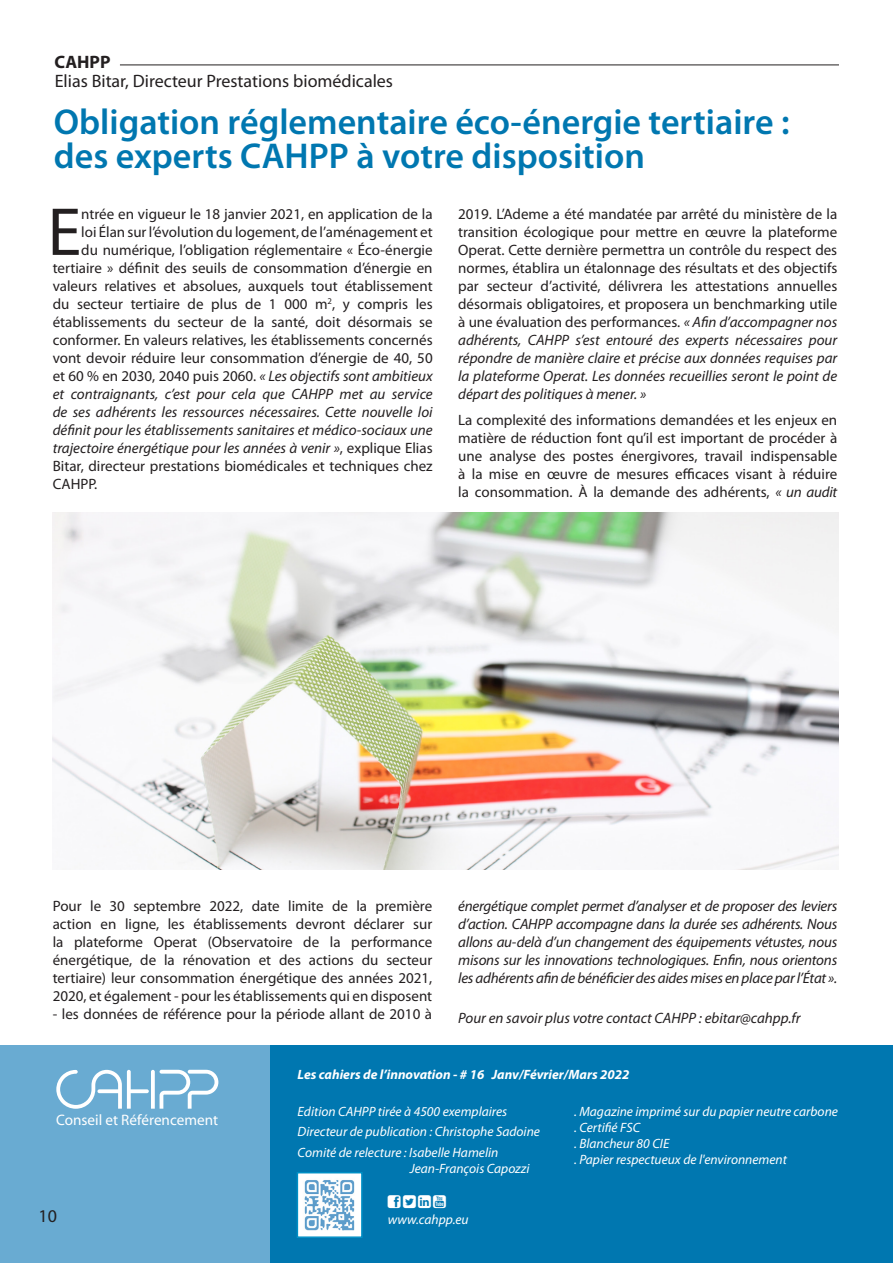
<style>
.page{position:relative;width:893px;height:1263px;background:#fff}
.page>*{position:absolute;margin:0;border:0;box-sizing:border-box;transform-origin:0 0}
.t1{font:68.4px "Myriad Pro";color:#231f20}
.t2{font:600 36px/34.5px "Myriad Pro";color:#0077b0}
.t3{font:18px "Myriad Pro";color:#231f20}
.t4{font:700 18px "Myriad Pro";color:#231f20}
.t5{font:15.15px "Myriad";color:#fff}
.t6{font:15px/18px "Myriad Pro";color:#231f20;text-align:justify}
.t7{font:italic 15px/18px "Myriad Pro";color:#231f20;text-align:justify}
.t8{font:italic 13.5px "Myriad Pro";color:#fff}
.t9{font:italic 700 13.5px "Myriad Pro";color:#fff}
.s1{font-style:normal}
.s2{font-style:italic}
</style>
<div class="page">
<div style="left:0;top:1046px;width:270px;height:217px;background:#69abd2"></div>
<div style="left:270px;top:1046px;width:623px;height:217px;background:#0077b0"></div>
<img style="left:300px;top:1175px;width:60px;height:60px">
<div style="left:297px;top:1172px;width:66px;height:66px;border:2px solid #008fc5"></div>
<svg style="left:56px;top:1070px;width:162px;height:39px"></svg>
<hr style="left:120px;top:65px;width:719px;height:1px;background:#231f20">
<img style="left:53px;top:512px;width:786px;height:358px">
<p class="t4" style="left:54px;top:50px;width:58px">CAHPP</p>
<p class="t3" style="left:55px;top:70px;width:340px">Elias Bitar, Directeur Prestations biomédicales</p>
<p class="t2" style="left:54px;top:103px;width:737px">Obligation réglementaire éco-énergie tertiaire : des experts CAHPP à votre disposition</p>
<p class="t1" style="left:48px;top:190px;width:35px">E</p>
<p class="t6" style="left:81px;top:205px;width:353px">ntrée en vigueur le 18 janvier 2021, en application de la</p>
<p class="t6" style="left:81px;top:223px;width:353px">loi Élan sur l’évolution du logement, de l’aménagement et</p>
<p class="t6" style="left:81px;top:241px;width:353px">du numérique, l’obligation réglementaire « Éco-énergie</p>
<p class="t6" style="left:53px;top:259px;width:381px">tertiaire » définit des seuils de consommation d’énergie en</p>
<p class="t6" style="left:53px;top:277px;width:381px">valeurs relatives et absolues, auxquels tout établissement</p>
<p class="t6" style="left:53px;top:295px;width:381px">du secteur tertiaire de plus de 1 000 m<sup>2</sup>, y compris les</p>
<p class="t6" style="left:53px;top:313px;width:381px">établissements du secteur de la santé, doit désormais se</p>
<p class="t6" style="left:53px;top:331px;width:381px">conformer. En valeurs relatives, les établissements concernés</p>
<p class="t6" style="left:53px;top:349px;width:381px">vont devoir réduire leur consommation d’énergie de 40, 50</p>
<p class="t7" style="left:53px;top:367px;width:381px"><span class="s1">et 60 % en 2030, 2040 puis 2060.</span> « Les objectifs sont ambitieux</p>
<p class="t7" style="left:53px;top:385px;width:381px">et contraignants, c’est pour cela que CAHPP met au service</p>
<p class="t7" style="left:53px;top:403px;width:381px">de ses adhérents les ressources nécessaires. Cette nouvelle loi</p>
<p class="t7" style="left:53px;top:421px;width:381px">définit pour les établissements sanitaires et médico-sociaux une</p>
<p class="t7" style="left:53px;top:439px;width:381px">trajectoire énergétique pour les années à venir »<span class="s1">, explique Elias</span></p>
<p class="t6" style="left:53px;top:457px;width:381px">Bitar, directeur prestations biomédicales et techniques chez</p>
<p class="t6" style="left:53px;top:475px;width:46px">CAHPP.</p>
<p class="t6" style="left:458px;top:205px;width:381px">2019. L’Ademe a été mandatée par arrêté du ministère de la transition écologique pour mettre en œuvre la plateforme Operat. Cette dernière permettra un contrôle du respect des normes, établira un étalonnage des résultats et des objectifs par secteur d’activité, délivrera les attestations annuelles désormais obligatoires, et proposera un benchmarking utile à une évaluation des performances. <span class="s2">« Afin d’accompagner nos adhérents, CAHPP s’est entouré des experts nécessaires pour répondre de manière claire et précise aux données requises par la plateforme Operat. Les données recueillies seront le point de départ des politiques à mener. »</span></p>
<p class="t6" style="left:458px;top:411px;width:381px">La complexité des informations demandées et les enjeux en matière de réduction font qu’il est important de procéder à une analyse des postes énergivores, travail indispensable à la mise en œuvre de mesures efficaces visant à réduire la consommation. À la demande des adhérents, <span class="s2">« un audit</span></p>
<p class="t6" style="left:53px;top:897px;width:381px">Pour le 30 septembre 2022, date limite de la première action en ligne, les établissements devront déclarer sur la plateforme Operat (Observatoire de la performance énergétique, de la rénovation et des actions du secteur tertiaire) leur consommation énergétique des années 2021, 2020, et également - pour les établissements qui en disposent</p>
<p class="t6" style="left:53px;top:1005px;width:381px">- les données de référence pour la période allant de 2010 à</p>
<p class="t7" style="left:458px;top:897px;width:381px">énergétique complet permet d’analyser et de proposer des leviers d’action. CAHPP accompagne dans la durée ses adhérents. Nous allons au-delà d’un changement des équipements vétustes, nous misons sur les innovations technologiques. Enfin, nous orientons les adhérents afin de bénéficier des aides mises en place par l’État ».</p>
<p class="t7" style="left:458px;top:1008px;width:344px">Pour en savoir plus votre contact CAHPP : ebitar@cahpp.fr</p>
<p class="t5" style="left:56px;top:1112px;width:163px">Conseil et Référencement</p>
<p class="t3" style="left:38px;top:1205px;width:20px">10</p>
<p class="t9" style="left:298px;top:1065px;width:333px">Les cahiers de l’innovation - # 16 Janv/Février/Mars 2022</p>
<p class="t8" style="left:298px;top:1103px;width:211px">Edition CAHPP tirée à 4500 exemplaires</p>
<p class="t8" style="left:298px;top:1123px;width:244px">Directeur de publication : Christophe Sadoine</p>
<p class="t8" style="left:298px;top:1144px;width:202px">Comité de relecture : Isabelle Hamelin</p>
<p class="t8" style="left:410px;top:1160px;width:121px">Jean-François Capozzi</p>
<p class="t8" style="left:388px;top:1211px;width:83px">www.cahpp.eu</p>
<p class="t8" style="left:574px;top:1103px;width:265px">. Magazine imprimé sur du papier neutre carbone</p>
<p class="t8" style="left:574px;top:1119px;width:68px">. Certifié FSC</p>
<p class="t8" style="left:574px;top:1135px;width:97px">. Blancheur 80 CIE</p>
<p class="t8" style="left:574px;top:1151px;width:214px">. Papier respectueux de l'environnement</p>
</div>
